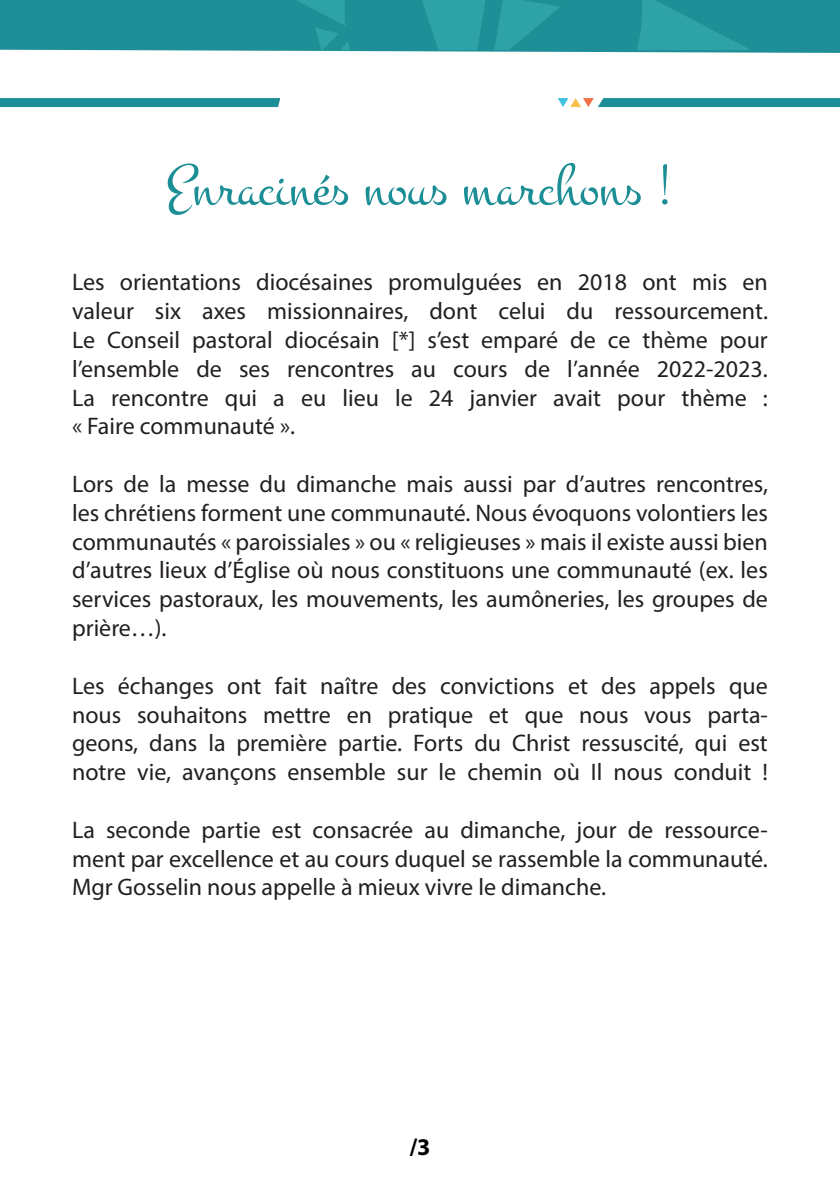
<style>
.page{position:relative;width:840px;height:1191px;background:#fff}
.page>*{position:absolute;margin:0;border:0;box-sizing:border-box;transform-origin:0 0}
.t1{font:60px "Montez";color:#1c8e95}
.t2{font:24px/28.8px "Myriad Pro";color:#231f20;text-align:justify}
.t3{font:700 24px "Myriad Pro";color:#000}
</style>
<div class="page">
<svg style="left:0;top:0;width:839px;height:53px;background:#2a959b"></svg>
<svg style="left:627px;top:0;width:129px;height:50px;background:#25989e"></svg>
<svg style="left:494px;top:0;width:66px;height:50px;background:#269a9f"></svg>
<svg style="left:229px;top:0;width:130px;height:50px;background:#209198"></svg>
<svg style="left:421px;top:0;width:64px;height:50px;background:#299ea3"></svg>
<svg style="left:557px;top:98px;width:282px;height:9px;background:#3c9b9e"></svg>
<svg style="left:0;top:98px;width:280px;height:9px;background:#1e8f95"></svg>
<h1 class="t1" style="left:166px;top:150px;width:508px">Enracinés nous marchons !</h1>
<p class="t2" style="left:72px;top:267px;width:697px">Les orientations diocésaines promulguées en 2018 ont mis en valeur six axes missionnaires, dont celui du ressourcement.<br>Le Conseil pastoral diocésain [*] s’est emparé de ce thème pour l’ensemble de ses rencontres au cours de l’année 2022-2023.<br>La rencontre qui a eu lieu le 24 janvier avait pour thème : « Faire communauté ».</p>
<p class="t2" style="left:72px;top:469px;width:697px">Lors de la messe du dimanche mais aussi par d’autres rencontres, les chrétiens forment une communauté. Nous évoquons volontiers les communautés « paroissiales » ou « religieuses » mais il existe aussi bien d’autres lieux d’Église où nous constituons une communauté (ex. les services pastoraux, les mouvements, les aumôneries, les groupes de prière…).</p>
<p class="t2" style="left:72px;top:671px;width:697px">Les échanges ont fait naître des convictions et des appels que nous souhaitons mettre en pratique et que nous vous parta&shy;geons, dans la première partie. Forts du Christ ressuscité, qui est notre vie, avançons ensemble sur le chemin où Il nous conduit !</p>
<p class="t2" style="left:72px;top:815px;width:697px">La seconde partie est consacrée au dimanche, jour de ressource&shy;ment par excellence et au cours duquel se rassemble la communauté.<br>Mgr Gosselin nous appelle à mieux vivre le dimanche.</p>
<p class="t3" style="left:409px;top:1131px;width:23px">/3</p>
</div>
